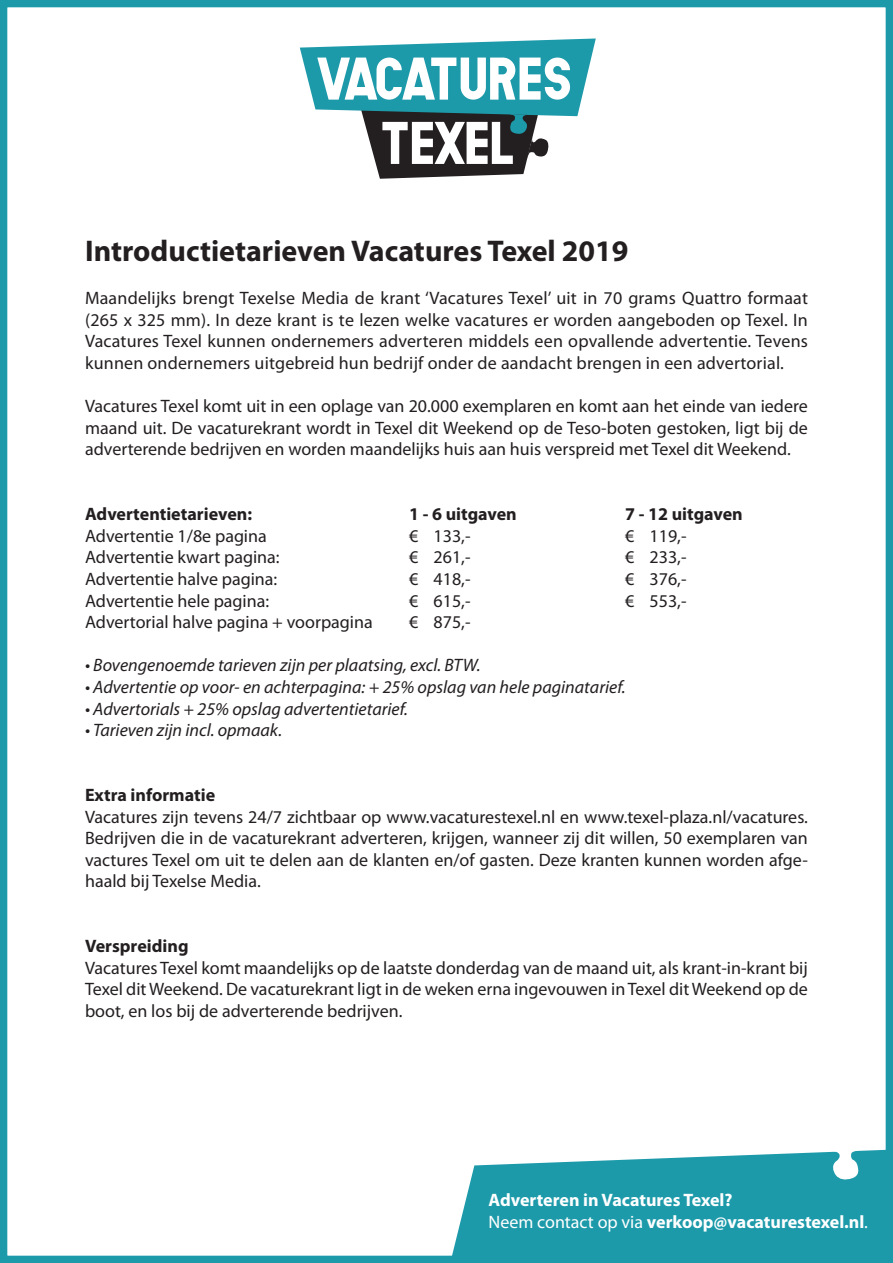
<style>
.page{position:relative;width:893px;height:1263px;background:#fff}
.page>*{position:absolute;margin:0;border:0;box-sizing:border-box;transform-origin:0 0}
.t1{font:700 30px "Myriad Pro";color:#231f20}
.t2{font:18px/21.6px "Myriad Pro";color:#231f20;text-align:justify}
.t3{font:italic 18px "Myriad Pro";color:#231f20}
.t4{font:700 18px "Myriad Pro";color:#231f20}
.t5{font:700 18px "Myriad Pro";color:#fff}
.s1{font-weight:400}
</style>
<div class="page">
<svg style="left:452px;top:1149px;width:433px;height:106px;background:#35a4b3"></svg>
<svg style="left:831px;top:1150px;width:29px;height:31px"></svg>
<div style="left:0;top:0;width:893px;height:1263px;border:7px solid #1d9aaa"></div>
<svg style="left:300px;top:39px;width:296px;height:140px"></svg>
<p class="t1" style="left:85px;top:231px;width:545px">Introductietarieven Vacatures Texel 2019</p>
<p class="t2" style="left:85px;top:287px;width:724px">Maandelijks brengt Texelse Media de krant ‘Vacatures Texel’ uit in 70 grams Quattro formaat (265 x 325 mm). In deze krant is te lezen welke vacatures er worden aangeboden op Texel. In Vacatures Texel kunnen ondernemers adverteren middels een opvallende advertentie. Tevens kunnen ondernemers uitgebreid hun bedrijf onder de aandacht brengen in een advertorial.</p>
<p class="t2" style="left:85px;top:395px;width:724px">Vacatures Texel komt uit in een oplage van 20.000 exemplaren en komt aan het einde van iedere maand uit. De vacaturekrant wordt in Texel dit Weekend op de Teso-boten gestoken, ligt bij de adverterende bedrijven en worden maandelijks huis aan huis verspreid met Texel dit Weekend.</p>
<p class="t4" style="left:85px;top:502px;width:169px">Advertentietarieven:</p>
<p class="t4" style="left:409px;top:502px;width:109px">1 - 6 uitgaven</p>
<p class="t4" style="left:625px;top:502px;width:119px">7 - 12 uitgaven</p>
<p class="t2" style="left:85px;top:525px;width:183px">Advertentie 1/8e pagina</p>
<p class="t2" style="left:409px;top:525px;width:63px">€ 133,-</p>
<p class="t2" style="left:625px;top:525px;width:63px">€ 119,-</p>
<p class="t2" style="left:85px;top:546px;width:196px">Advertentie kwart pagina:</p>
<p class="t2" style="left:409px;top:546px;width:63px">€ 261,-</p>
<p class="t2" style="left:625px;top:546px;width:63px">€ 233,-</p>
<p class="t2" style="left:85px;top:568px;width:194px">Advertentie halve pagina:</p>
<p class="t2" style="left:409px;top:568px;width:63px">€ 418,-</p>
<p class="t2" style="left:625px;top:568px;width:63px">€ 376,-</p>
<p class="t2" style="left:85px;top:589px;width:186px">Advertentie hele pagina:</p>
<p class="t2" style="left:409px;top:589px;width:63px">€ 615,-</p>
<p class="t2" style="left:625px;top:589px;width:63px">€ 553,-</p>
<p class="t2" style="left:85px;top:611px;width:289px">Advertorial halve pagina + voorpagina</p>
<p class="t2" style="left:409px;top:611px;width:63px">€ 875,-</p>
<p class="t3" style="left:85px;top:654px;width:397px">• Bovengenoemde tarieven zijn per plaatsing, excl. BTW.</p>
<p class="t3" style="left:85px;top:676px;width:542px">• Advertentie op voor- en achterpagina: + 25% opslag van hele paginatarief.</p>
<p class="t3" style="left:85px;top:697px;width:324px">• Advertorials + 25% opslag advertentietarief.</p>
<p class="t3" style="left:85px;top:719px;width:199px">• Tarieven zijn incl. opmaak.</p>
<p class="t4" style="left:85px;top:783px;width:132px">Extra informatie</p>
<p class="t2" style="left:85px;top:805px;width:724px">Vacatures zijn tevens 24/7 zichtbaar op www.vacaturestexel.nl en www.texel-plaza.nl/vacatures.<br>Bedrijven die in de vacaturekrant adverteren, krijgen, wanneer zij dit willen, 50 exemplaren van vactures Texel om uit te delen aan de klanten en/of gasten. Deze kranten kunnen worden afge&shy;haald bij Texelse Media.</p>
<p class="t4" style="left:85px;top:934px;width:105px">Verspreiding</p>
<p class="t2" style="left:85px;top:957px;width:724px">Vacatures Texel komt maandelijks op de laatste donderdag van de maand uit, als krant-in-krant bij Texel dit Weekend. De vacaturekrant ligt in de weken erna ingevouwen in Texel dit Weekend op de boot, en los bij de adverterende bedrijven.</p>
<p class="t5" style="left:488px;top:1188px;width:246px">Adverteren in Vacatures Texel?</p>
<p class="t5" style="left:488px;top:1210px;width:381px"><span class="s1">Neem contact op via</span> verkoop@vacaturestexel.nl<span class="s1">.</span></p>
</div>
